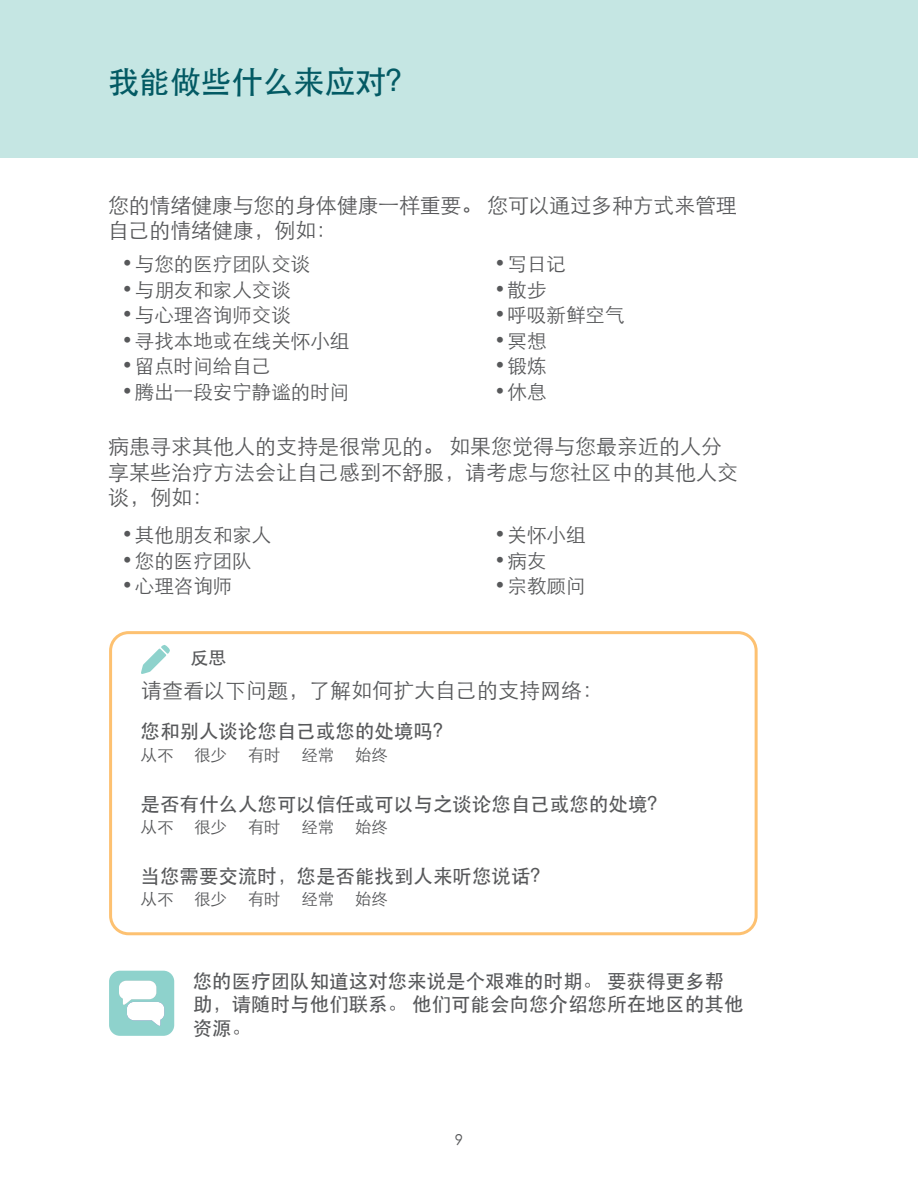
<style>
.page{position:relative;width:918px;height:1188px;background:#fff}
.page>*{position:absolute;margin:0;border:0;box-sizing:border-box;transform-origin:0 0}
.t1{font:500 31.5px "ST Heiti SC";letter-spacing:-.02em;color:#035a64}
.t2{font:300 21px/25.2px "ST Heiti SC";color:#57585a}
.t3{font:500 19.5px/23.4px "ST Heiti SC";color:#57585a}
.t4{font:300 19.5px "ST Heiti SC";color:#57585a}
.t5{font:500 18px "ST Heiti SC";color:#57585a}
.t6{font:300 16.5px "ST Heiti SC";color:#57585a}
.t7{font:300 15px "ST Heiti SC";color:#57585a}
</style>
<div class="page">
<div style="left:0;top:0;width:918px;height:158px;background:#c5e6e3"></div>
<svg style="left:141px;top:645px;width:29px;height:29px"></svg>
<div style="left:109px;top:971px;width:65px;height:65px;background:#8ed2cc;border-radius:11px"></div>
<svg style="left:119px;top:981px;width:45px;height:45px"></svg>
<div style="left:109px;top:631px;width:649px;height:304px;border:3px solid #fdc171;border-radius:18px"></div>
<h1 class="t1" style="left:108px;top:64px;width:311px">我能做些什么来应对？</h1>
<p class="t2" style="left:108px;top:190px;width:630px">您的情绪健康与您的身体健康一样重要。 您可以通过多种方式来管理自己的情绪健康，例如：</p>
<p class="t4" style="left:122px;top:247px;width:190px">•与您的医疗团队交谈</p>
<p class="t4" style="left:122px;top:273px;width:171px">•与朋友和家人交谈</p>
<p class="t4" style="left:122px;top:298px;width:171px">•与心理咨询师交谈</p>
<p class="t4" style="left:122px;top:324px;width:229px">•寻找本地或在线关怀小组</p>
<p class="t4" style="left:122px;top:349px;width:151px">•留点时间给自己</p>
<p class="t4" style="left:122px;top:375px;width:229px">•腾出一段安宁静谧的时间</p>
<p class="t4" style="left:494px;top:247px;width:73px">•写日记</p>
<p class="t4" style="left:494px;top:273px;width:54px">•散步</p>
<p class="t4" style="left:494px;top:298px;width:132px">•呼吸新鲜空气</p>
<p class="t4" style="left:494px;top:324px;width:54px">•冥想</p>
<p class="t4" style="left:494px;top:349px;width:54px">•锻炼</p>
<p class="t4" style="left:494px;top:375px;width:54px">•休息</p>
<p class="t2" style="left:108px;top:432px;width:631px">病患寻求其他人的支持是很常见的。 如果您觉得与您最亲近的人分享某些治疗方法会让自己感到不舒服，请考虑与您社区中的其他人交谈，例如：</p>
<p class="t4" style="left:122px;top:518px;width:151px">•其他朋友和家人</p>
<p class="t4" style="left:122px;top:544px;width:132px">•您的医疗团队</p>
<p class="t4" style="left:122px;top:569px;width:112px">•心理咨询师</p>
<p class="t4" style="left:494px;top:518px;width:93px">•关怀小组</p>
<p class="t4" style="left:494px;top:544px;width:54px">•病友</p>
<p class="t4" style="left:494px;top:569px;width:93px">•宗教顾问</p>
<p class="t5" style="left:190px;top:647px;width:37px">反思</p>
<p class="t2" style="left:141px;top:676px;width:463px">请查看以下问题，了解如何扩大自己的支持网络：</p>
<p class="t3" style="left:141px;top:719px;width:313px">您和别人谈论您自己或您的处境吗？</p>
<p class="t6" style="left:141px;top:741px;width:88px">从不 很少</p>
<p class="t6" style="left:248px;top:741px;width:34px">有时</p>
<p class="t6" style="left:301px;top:741px;width:34px">经常</p>
<p class="t6" style="left:355px;top:741px;width:34px">始终</p>
<p class="t3" style="left:141px;top:791px;width:528px">是否有什么人您可以信任或可以与之谈论您自己或您的处境？</p>
<p class="t6" style="left:141px;top:813px;width:88px">从不 很少</p>
<p class="t6" style="left:248px;top:813px;width:34px">有时</p>
<p class="t6" style="left:301px;top:813px;width:34px">经常</p>
<p class="t6" style="left:355px;top:813px;width:34px">始终</p>
<p class="t3" style="left:141px;top:864px;width:411px">当您需要交流时，您是否能找到人来听您说话？</p>
<p class="t6" style="left:141px;top:885px;width:88px">从不 很少</p>
<p class="t6" style="left:248px;top:885px;width:34px">有时</p>
<p class="t6" style="left:301px;top:885px;width:34px">经常</p>
<p class="t6" style="left:355px;top:885px;width:34px">始终</p>
<p class="t3" style="left:193px;top:969px;width:552px">您的医疗团队知道这对您来说是个艰难的时期。 要获得更多帮助，请随时与他们联系。 他们可能会向您介绍您所在地区的其他资源。</p>
<p class="t7" style="left:455px;top:1128px;width:10px">9</p>
</div>
